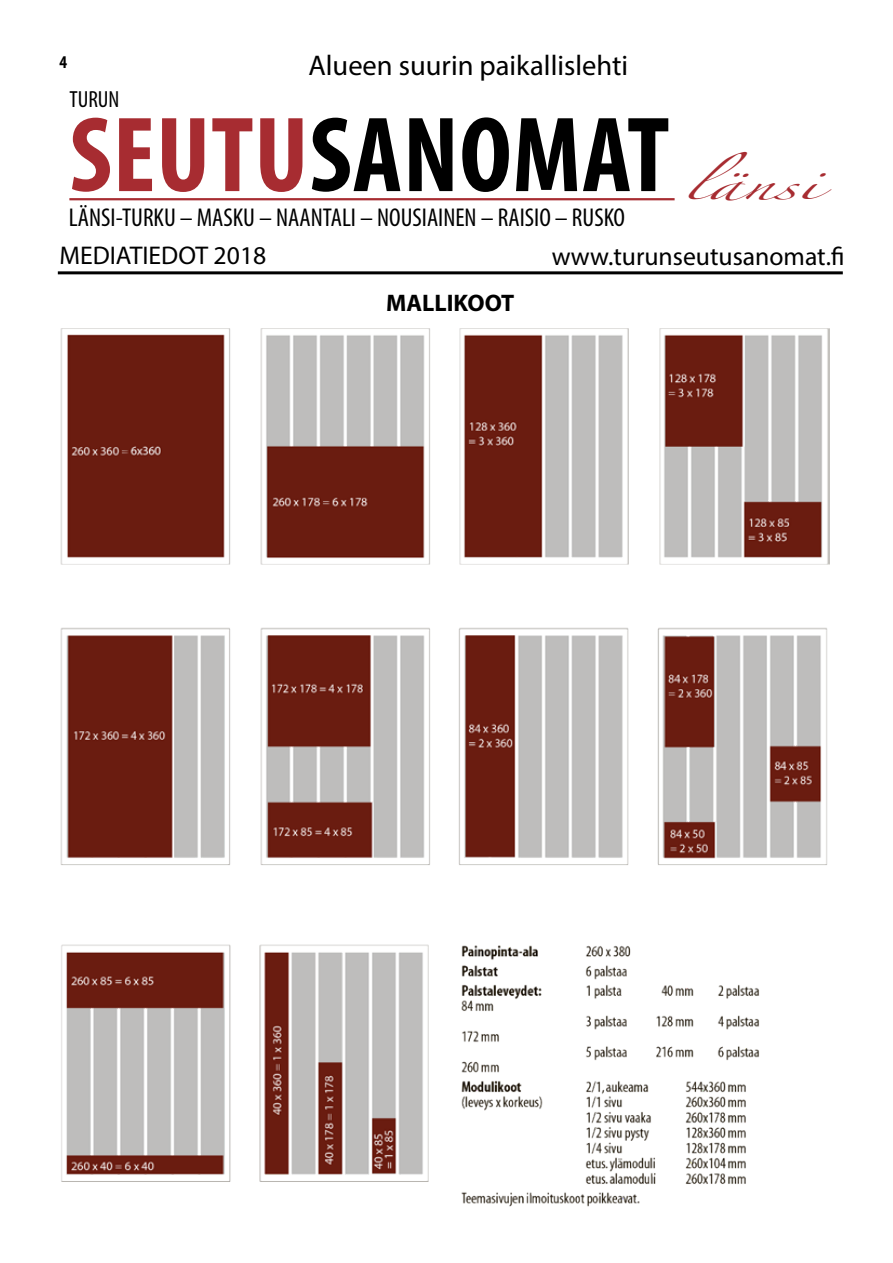
<style>
.page{position:relative;width:893px;height:1263px;background:#fff}
.page>*{position:absolute;margin:0;border:0;box-sizing:border-box;transform-origin:0 0}
.t1{font:700 condensed 108px "Myriad Pro";letter-spacing:.01em;color:#000}
.t2{font:28.5px "Myriad Pro";color:#000}
.t3{font:28.2px "Zapfino";color:#a72c31;scale:1.75 1}
.t4{font:condensed 25.8px "Myriad Pro";color:#000}
.t5{font:25.65px "Myriad Pro";color:#000}
.t6{font:700 24px "Myriad Pro";color:#000}
.t7{font:condensed 23.4px "Myriad Pro";color:#000}
.t8{font:700 condensed 18px "Myriad Pro";color:#000}
.s1{color:#a72c31}
</style>
<div class="page">
<img style="left:60px;top:328px;width:769px;height:879px">
<hr style="left:58px;top:271px;width:785px;height:3px;background:#000">
<hr style="left:69px;top:198px;width:606px;height:2px;background:#a72c31">
<p class="t8" style="left:60px;top:50px;width:9px">4</p>
<p class="t2" style="left:308px;top:48px;width:321px">Alueen suurin paikallislehti</p>
<p class="t7" style="left:69px;top:85px;width:52px">TURUN</p>
<h1 class="t1" style="left:69px;top:88px;width:602px"><span class="s1">SEUTU</span>SANOMAT</h1>
<p class="t4" style="left:69px;top:202px;width:558px">LÄNSI-TURKU – MASKU – NAANTALI – NOUSIAINEN – RAISIO – RUSKO</p>
<p class="t3" style="left:683px;top:173px;width:79px">länsi</p>
<p class="t5" style="left:59px;top:240px;width:208px">MEDIATIEDOT 2018</p>
<p class="t6" style="left:386px;top:287px;width:130px">MALLIKOOT</p>
<p class="t5" style="left:552px;top:240px;width:294px">www.turunseutusanomat.fi</p>
</div>
